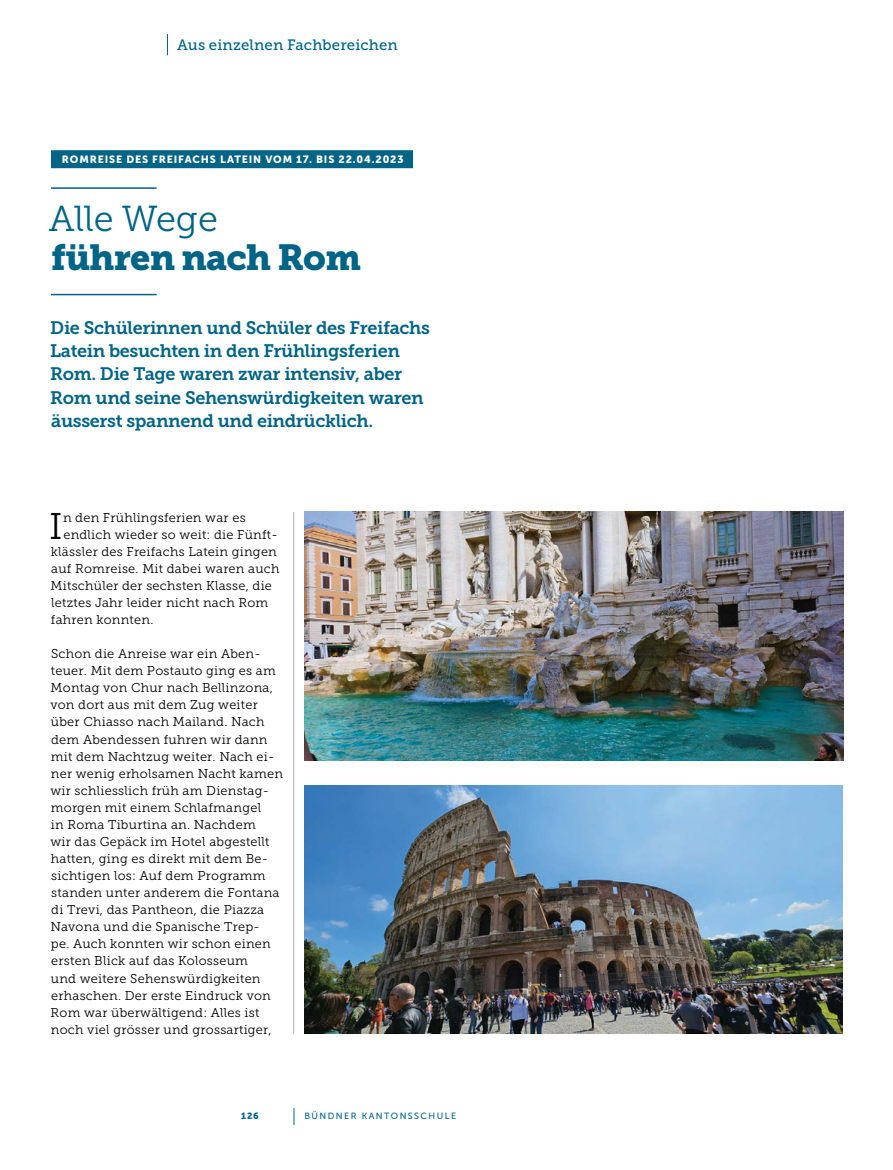
<style>
.page{position:relative;width:893px;height:1170px;background:#fff}
.page>*{position:absolute;margin:0;border:0;box-sizing:border-box;transform-origin:0 0}
.t1{font:37.05px "Museo Slab 300";color:#000}
.t2{font:36px "Museo Slab 900";letter-spacing:-.02em;color:#006487}
.t3{font:36px "Museo Slab 300";color:#006487}
.t4{font:18px/23.2px "Museo Slab 700";letter-spacing:-.02em;color:#006487}
.t5{font:15px "Museo Slab 500";letter-spacing:.01em;color:#006487}
.t6{font:12.75px/17.1px "Museo Slab 300";letter-spacing:.02em;color:#000}
.t7{font:10.5px "Museo Sans 900";letter-spacing:.08em;color:#fff}
.t8{font:9px "Museo Sans 500";letter-spacing:.16em;color:#006487}
.t9{font:9px "Museo Sans 900";color:#006487}
</style>
<div class="page">
<svg style="left:294px;top:1107px;width:1px;height:17px"></svg>
<svg style="left:167px;top:34px;width:1px;height:21px"></svg>
<hr style="left:293px;top:512px;width:1px;height:521px;background:#b3b3b1">
<div style="left:51px;top:150px;width:362px;height:18px;background:#006487"></div>
<hr style="left:51px;top:187px;width:106px;height:2px;background:#006487">
<hr style="left:51px;top:294px;width:106px;height:1px;background:#006487">
<img style="left:305px;top:512px;width:538px;height:248px">
<img style="left:304px;top:785px;width:539px;height:248px">
<p class="t5" style="left:177px;top:36px;width:222px">Aus einzelnen Fachbereichen</p>
<p class="t7" style="left:62px;top:153px;width:343px">ROMREISE DES FREIFACHS LATEIN VOM 17. BIS 22.04.2023</p>
<h2 class="t3" style="left:49px;top:199px;width:170px">Alle Wege</h2>
<h2 class="t2" style="left:51px;top:237px;width:311px">führen nach Rom</h2>
<h3 class="t4" style="left:50px;top:316px;width:381px">Die Schülerinnen und Schüler des Freifachs Latein besuchten in den Frühlingsferien Rom. Die Tage waren zwar intensiv, aber Rom und seine Sehenswürdigkeiten waren äusserst spannend und eindrücklich.</h3>
<h1 class="t1" style="left:49px;top:505px;width:15px">I</h1>
<p class="t6" style="left:63px;top:508px;width:184px">n den Frühlingsferien war es</p>
<p class="t6" style="left:63px;top:526px;width:216px">endlich wieder so weit: die Fünft-</p>
<p class="t6" style="left:51px;top:543px;width:227px">klässler des Freifachs Latein gingen</p>
<p class="t6" style="left:51px;top:560px;width:230px">auf Romreise. Mit dabei waren auch</p>
<p class="t6" style="left:51px;top:577px;width:223px">Mitschüler der sechsten Klasse, die</p>
<p class="t6" style="left:51px;top:594px;width:219px">letztes Jahr leider nicht nach Rom</p>
<p class="t6" style="left:51px;top:611px;width:104px">fahren konnten.</p>
<p class="t6" style="left:50px;top:645px;width:234px">Schon die Anreise war ein Aben&shy;teuer. Mit dem Postauto ging es am<br>Montag von Chur nach Bellinzona, von dort aus mit dem Zug weiter über Chiasso nach Mailand. Nach dem Abendessen fuhren wir dann mit dem Nachtzug weiter. Nach ei&shy;ner wenig erholsamen Nacht kamen wir schliesslich früh am Dienstag&shy;morgen mit einem Schlafmangel<br>in Roma Tiburtina an. Nachdem<br>wir das Gepäck im Hotel abgestellt hatten, ging es direkt mit dem Be&shy;sichtigen los: Auf dem Programm standen unter anderem die Fontana di Trevi, das Pantheon, die Piazza<br>Navona und die Spanische Trep-<br>pe. Auch konnten wir schon einen ersten Blick auf das Kolosseum<br>und weitere Sehenswürdigkeiten erhaschen. Der erste Eindruck von<br>Rom war überwältigend: Alles ist noch viel grösser und grossartiger,</p>
<p class="t9" style="left:241px;top:1110px;width:19px">126</p>
<p class="t8" style="left:304px;top:1110px;width:153px">BÜNDNER KANTONSSCHULE</p>
</div>
